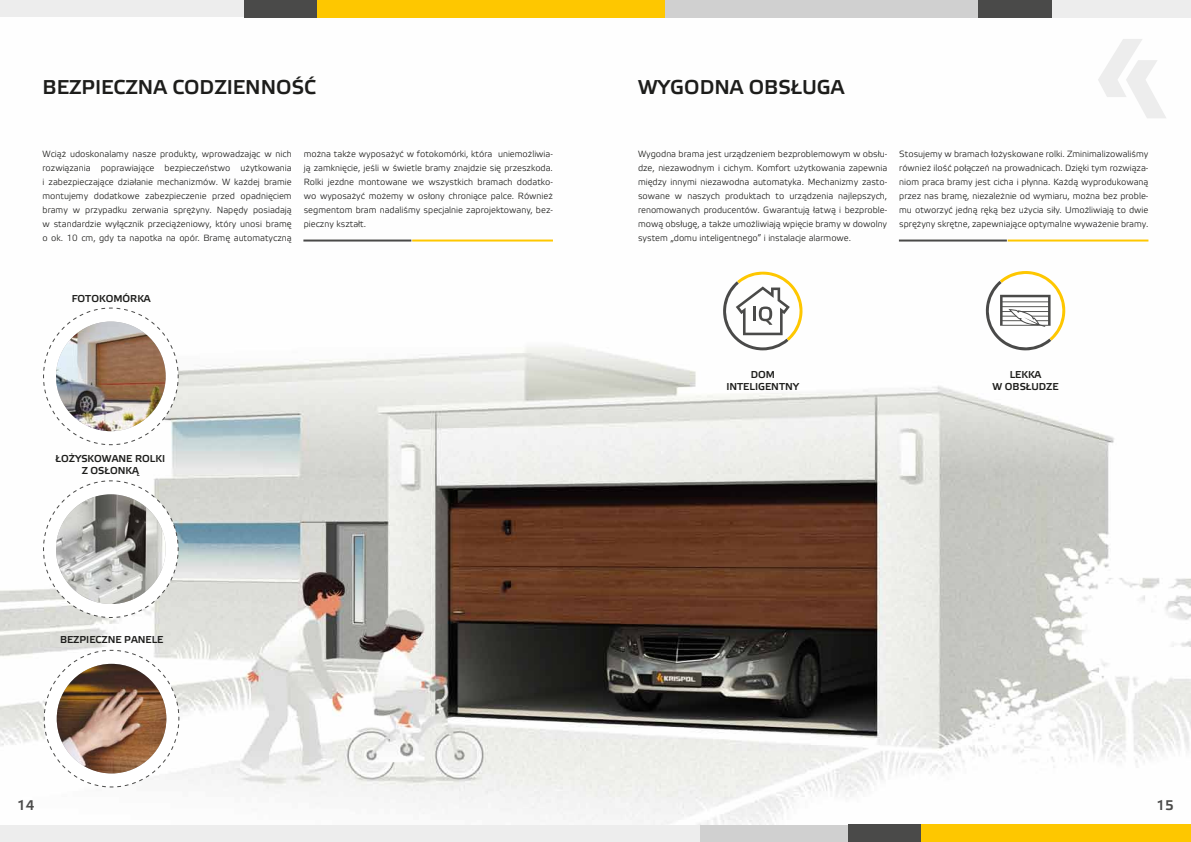
<style>
.page{position:relative;width:1191px;height:842px;background:#fff}
.page>*{position:absolute;margin:0;border:0;box-sizing:border-box;transform-origin:0 0}
.t1{font:700 20px "Elektra Light Pro";color:#1d1d1b}
.t2{font:700 14px "Elektra Light Pro";color:#4a4a49}
.t3{font:700 10px/12px "Elektra Light Pro";color:#1d1d1b;text-align:center}
.t4{font:9px/14px "Elektra Light Pro";color:#1d1d1b;text-align:justify}
</style>
<div class="page">
<img style="left:0;top:17px;width:1191px;height:808px">
<svg style="left:722px;top:271px;width:81px;height:79px"></svg>
<svg style="left:985px;top:270px;width:81px;height:82px"></svg>
<div style="left:0;top:825px;width:700px;height:17px;background:#ededed"></div>
<div style="left:700px;top:825px;width:148px;height:17px;background:#d0d0d0"></div>
<div style="left:848px;top:825px;width:73px;height:17px;background:#4a4a49"></div>
<div style="left:921px;top:825px;width:270px;height:17px;background:#fec700"></div>
<div style="left:0;top:0;width:244px;height:17px;background:#ededed"></div>
<div style="left:665px;top:0;width:313px;height:17px;background:#d0d0d0"></div>
<div style="left:244px;top:0;width:73px;height:17px;background:#4a4a49"></div>
<div style="left:317px;top:0;width:348px;height:17px;background:#fec700"></div>
<div style="left:978px;top:0;width:74px;height:17px;background:#4a4a49"></div>
<div style="left:1052px;top:0;width:139px;height:17px;background:#ededed"></div>
<svg style="left:1098px;top:39px;width:68px;height:79px"></svg>
<hr style="left:303px;top:240px;width:108px;height:2px;background:#4a4a49">
<hr style="left:412px;top:240px;width:141px;height:2px;background:#fec700">
<hr style="left:899px;top:240px;width:108px;height:2px;background:#4a4a49">
<hr style="left:1007px;top:240px;width:141px;height:2px;background:#fec700">
<svg style="left:43px;top:649px;width:137px;height:139px"></svg>
<img style="left:57px;top:664px;width:109px;height:109px;border-radius:55px">
<svg style="left:43px;top:480px;width:136px;height:138px"></svg>
<img style="left:56px;top:494px;width:110px;height:110px;border-radius:55px">
<svg style="left:43px;top:307px;width:136px;height:139px"></svg>
<img style="left:56px;top:322px;width:110px;height:109px;border-radius:55px">
<h1 class="t1" style="left:43px;top:76px;width:144px">BEZPIECZNA CODZIENNOŚ</h1>
<h1 class="t1" style="left:304px;top:76px;width:13px">Ć</h1>
<h1 class="t1" style="left:638px;top:76px;width:126px">WYGODNA OBSŁUGA</h1>
<p class="t4" style="left:43px;top:147px;width:251px">Wciąż udoskonalamy nasze produkty, wprowadzając w nich rozwiązania poprawiające bezpieczeństwo użytkowania i zabezpieczające działanie mechanizmów. W każdej bramie montujemy dodatkowe zabezpieczenie przed opadnięciem bramy w przypadku zerwania sprężyny. Napędy posiadają w standardzie wyłącznik przeciążeniowy, który unosi bramę o ok. 10 cm, gdy ta napotka na opór. Bramę automatyczną</p>
<p class="t4" style="left:304px;top:147px;width:251px">można także wyposażyć w fotokomórki, która uniemożliwia&shy;ją zamknięcie, jeśli w świetle bramy znajdzie się przeszkoda.<br>Rolki jezdne montowane we wszystkich bramach dodatko&shy;wo wyposażyć możemy w osłony chroniące palce. Również segmentom bram nadaliśmy specjalnie zaprojektowany, bez&shy;pieczny kształt.</p>
<p class="t4" style="left:638px;top:147px;width:251px">Wygodna brama jest urządzeniem bezproblemowym w obsłu&shy;dze, niezawodnym i cichym. Komfort użytkowania zapewnia między innymi niezawodna automatyka. Mechanizmy zasto&shy;sowane w naszych produktach to urządzenia najlepszych, renomowanych producentów. Gwarantują łatwą i bezproble&shy;mową obsługę, a także umożliwiają wpięcie bramy w dowolny system „domu inteligentnego” i instalacje alarmowe.</p>
<p class="t4" style="left:899px;top:148px;width:251px">Stosujemy w bramach łożyskowane rolki. Zminimalizowaliśmy również ilość połączeń na prowadnicach. Dzięki tym rozwiąza&shy;niom praca bramy jest cicha i płynna. Każdą wyprodukowaną przez nas bramę, niezależnie od wymiaru, można bez proble&shy;mu otworzyć jedną ręką bez użycia siły. Umożliwiają to dwie sprężyny skrętne, zapewniające optymalne wyważenie bramy.</p>
<p class="t3" style="left:72px;top:293px;width:81px">FOTOKOMÓRKA</p>
<p class="t3" style="left:56px;top:453px;width:111px">ŁOŻYSKOWANE ROLKI<br>Z OSŁONKĄ</p>
<p class="t3" style="left:726px;top:369px;width:74px">DOM<br>INTELIGENTNY</p>
<p class="t3" style="left:992px;top:369px;width:68px">LEKKA<br>W OBSŁUDZE</p>
<p class="t3" style="left:60px;top:634px;width:105px">BEZPIECZNE PANELE</p>
<h2 class="t2" style="left:17px;top:797px;width:19px">14</h2>
<h2 class="t2" style="left:1156px;top:797px;width:19px">15</h2>
</div>
